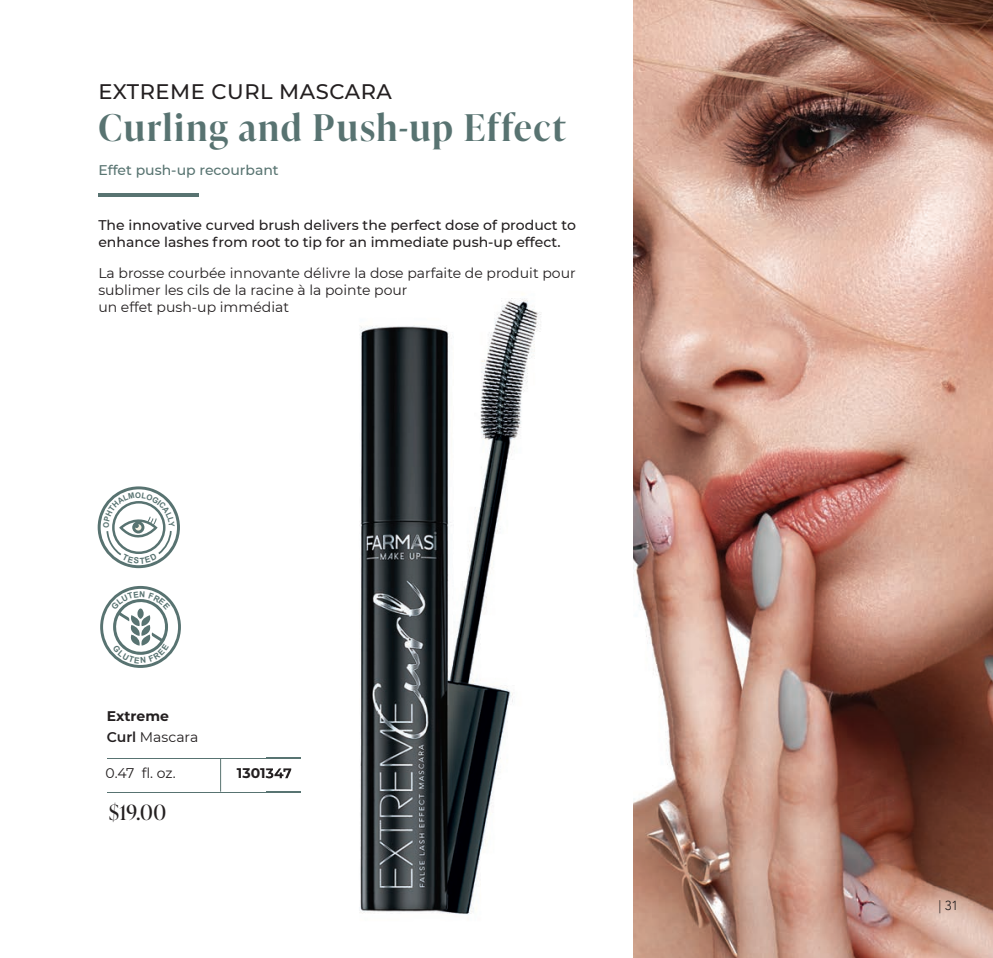
<style>
.page{position:relative;width:993px;height:958px;background:#fff}
.page>*{position:absolute;margin:0;border:0;box-sizing:border-box;transform-origin:0 0}
.t1{font:600 36.75px "Ivy Presto Display";letter-spacing:.05em;color:#587371}
.t2{font:500 21px "Montserrat";letter-spacing:.025em;color:#231f20}
.t3{font:21px "Ivy Presto Display";color:#231f20}
.t4{font:14px/16.8px "Montserrat";color:#231f20}
.t5{font:500 14px/16.8px "Montserrat";color:#231f20}
.t6{font:700 14px/21px "Montserrat";color:#231f20}
.t7{font:500 14px "Montserrat";color:#587471}
.t8{font:300 13.12px "Avenir";color:#231f20}
.t9{font:700 7.7px "Arial";color:#587371}
.s1{font-weight:600}
.s2{font-weight:400}
</style>
<div class="page">
<hr style="left:107px;top:757px;width:193px;height:1px;background:#587371">
<hr style="left:107px;top:791px;width:193px;height:1px;background:#587371">
<hr style="left:220px;top:758px;width:1px;height:33px;background:#587371">
<img style="left:266px;top:298px;width:275px;height:617px">
<img style="left:266px;top:757px;width:34px;height:1px">
<img style="left:266px;top:791px;width:34px;height:1px">
<img style="left:266px;top:768px;width:25px;height:10px">
<hr style="left:98px;top:193px;width:101px;height:4px;background:#587371">
<img style="left:633px;top:0;width:359px;height:957px">
<svg style="left:100px;top:586px;width:81px;height:82px"></svg>
<svg style="left:98px;top:486px;width:82px;height:82px"></svg>
<h2 class="t2" style="left:98px;top:77px;width:295px">EXTREME CURL MASCARA</h2>
<h1 class="t1" style="left:98px;top:101px;width:469px">Curling and Push-up Effect</h1>
<p class="t7" style="left:98px;top:160px;width:182px">Effet push-up recourbant</p>
<p class="t5" style="left:98px;top:216px;width:479px">The innovative curved brush delivers the perfect dose of product to enhance lashes from root to tip for an immediate push-up effect.</p>
<p class="t4" style="left:98px;top:264px;width:478px">La brosse courbée innovante délivre la dose parfaite de produit pour sublimer les cils de la racine à la pointe pour<br>un effet push-up immédiat</p>
<p class="t9" style="left:135px;top:490px;width:7px">O</p>
<p class="t6" style="left:107px;top:704px;width:93px">Extreme<br><span class="s1">Curl</span> <span class="s2">Mascara</span></p>
<p class="t4" style="left:106px;top:764px;width:71px">0.47 fl. oz.</p>
<p class="t6" style="left:237px;top:762px;width:56px">1301347</p>
<h2 class="t3" style="left:109px;top:797px;width:59px">$19.00</h2>
<p class="t8" style="left:938px;top:897px;width:21px">| 31</p>
</div>
